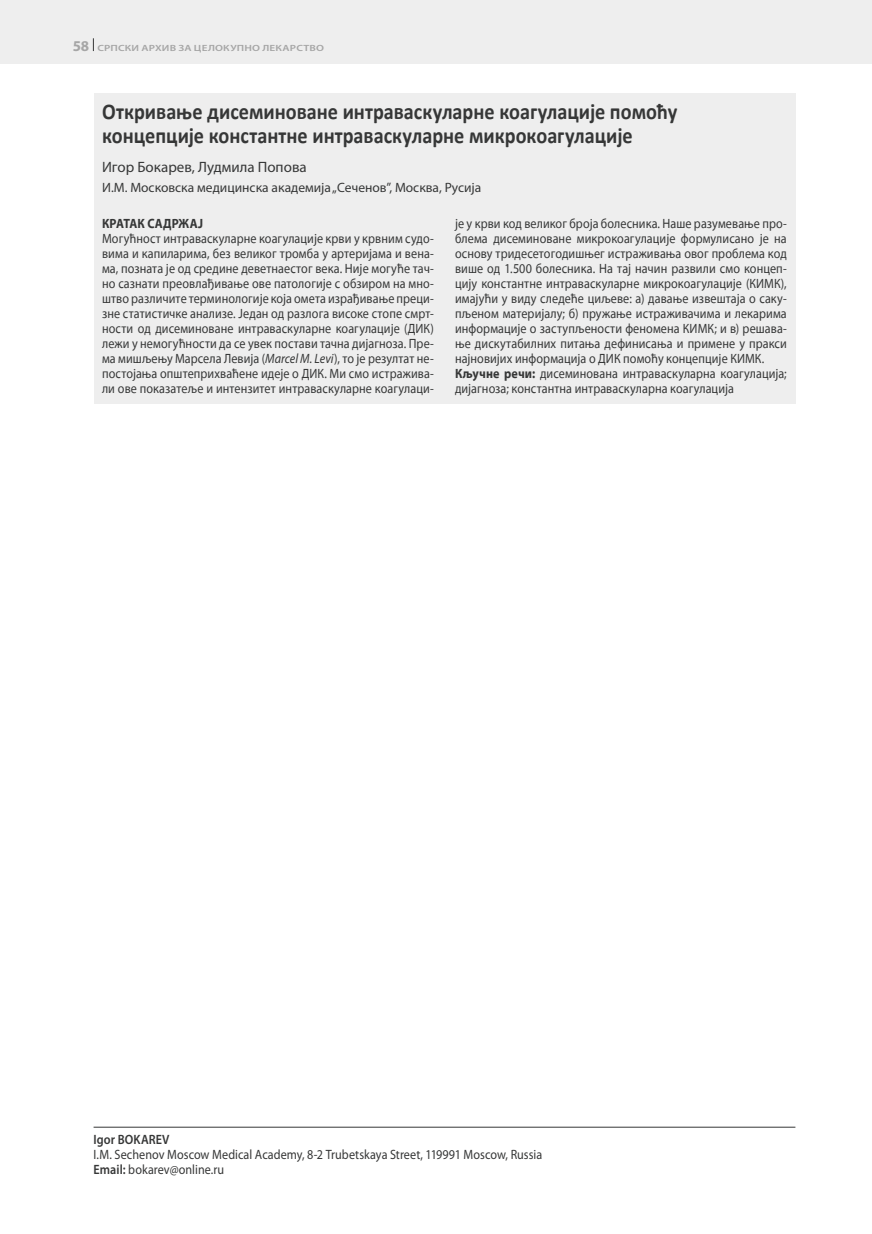
<style>
.page{position:relative;width:872px;height:1234px;background:#fff}
.page>*{position:absolute;margin:0;border:0;box-sizing:border-box;transform-origin:0 0}
.t1{font:700 22.5px/24px "Calibri";color:#363737;scale:.9 1}
.t2{font:15px "Myriad Pro";color:#363737}
.t3{font:13.5px/15px "Myriad Pro Cyrilic";letter-spacing:.01em;color:#363737;text-align:justify;scale:.9 1}
.t4{font:13.5px/15px "Myriad Pro";color:#363737;scale:.9 1}
.t5{font:13.5px "Myriad Pro";color:#363737}
.t6{font:700 13.5px "Myriad Pro Cyrilic";letter-spacing:.01em;color:#363737;scale:.9 1}
.t7{font:600 13.5px "Myriad Pro";letter-spacing:.01em;color:#363737;scale:.9 1}
.t8{font:600 9px "Myriad Pro";letter-spacing:.015em;color:#a6a6a6;scale:1.25 1}
.s1{font-weight:700;font-size:15px}
.s2{font-family:"Myriad Pro";font-style:italic}
.s3{font-weight:700}
.s4{font-weight:600}
</style>
<div class="page">
<div style="left:0;top:0;width:872px;height:64px;background:#eee"></div>
<svg style="left:93px;top:38px;width:1px;height:13px"></svg>
<hr style="left:871px;top:0;width:1px;height:64px;background:#a6a6a6">
<hr style="left:94px;top:1126px;width:701px;height:1px;background:#363737">
<div style="left:94px;top:209px;width:701px;height:194px;background:#eee"></div>
<div style="left:94px;top:94px;width:701px;height:115px;background:#eee"></div>
<p class="t8" style="left:73px;top:42px;width:203px"><span class="s1">58</span> СРПСКИ АРХИВ ЗА ЦЕЛОКУПНО ЛЕКАРСТВО</p>
<h1 class="t1" style="left:102px;top:98px;width:640px">Откривање дисеминоване интраваскуларне коагулације помоћу концепције константне интраваскуларне микрокоагулације</h1>
<p class="t2" style="left:102px;top:158px;width:206px">Игор Бокарев, Лудмила Попова</p>
<p class="t5" style="left:102px;top:179px;width:381px">И.М. Московска медицинска академија „Сеченов”, Москва, Русија</p>
<p class="t6" style="left:102px;top:216px;width:114px">KRATAK SADRŽAJ</p>
<p class="t3" style="left:102px;top:231px;width:370px">Mogućnost intravaskularne koagulacije krvi u krvnim sudo&shy;vima i kapilarima, bez velikog tromba u arterijama i vena&shy;ma, poznata je od sredine devetnaestog veka. Nije moguće tač&shy;no saznati preovlađivawe ove patologije s obzirom na mno&shy;štvo različite terminologije koja ometa izrađivawe preci&shy;zne statističke analize. Jedan od razloga visoke stope smrt&shy;nosti od diseminovane intravaskularne koagulacije (DIK) leži u nemogućnosti da se uvek postavi tačna dijagnoza. Pre&shy;ma mišqewu Marsela Levija (<span class="s2">Marcel M. Levi</span>), to je rezultat ne&shy;postojawa opšteprihvaćene ideje o DIK. Mi smo istraživa&shy;li ove pokazateqe i intenzitet intravaskularne koagulaci-</p>
<p class="t3" style="left:455px;top:216px;width:370px;text-align:left">je u krvi kod velikog broja bolesnika. Naše razumevawe pro&shy;blema diseminovane mikrokoagulacije formulisano je na osnovu tridesetogodišweg istraživawa ovog problema kod više od 1.500 bolesnika. Na taj način razvili smo koncep&shy;ciju konstantne intravaskularne mikrokoagulacije (KIMK), imajući u vidu sledeće ciqeve: a) davawe izveštaja o saku&shy;pqenom materijalu; b) pružawe istraživačima i lekarima informacije o zastupqenosti fenomena KIMK; i v) rešava&shy;we diskutabilnih pitawa definisawa i primene u praksi najnovijih informacija o DIK pomoću koncepcije KIMK.<br><span class="s3">Kqučne reči:</span> diseminovana intravaskularna koagulacija; dijagnoza; konstantna intravaskularna koagulacija</p>
<p class="t7" style="left:94px;top:1130px;width:86px">Igor BOKAREV</p>
<p class="t4" style="left:94px;top:1146px;width:500px">I.M. Sechenov Moscow Medical Academy, 8-2 Trubetskaya Street, 119991 Moscow, Russia<br><span class="s4">Email:</span> bokarev@online.ru</p>
</div>
